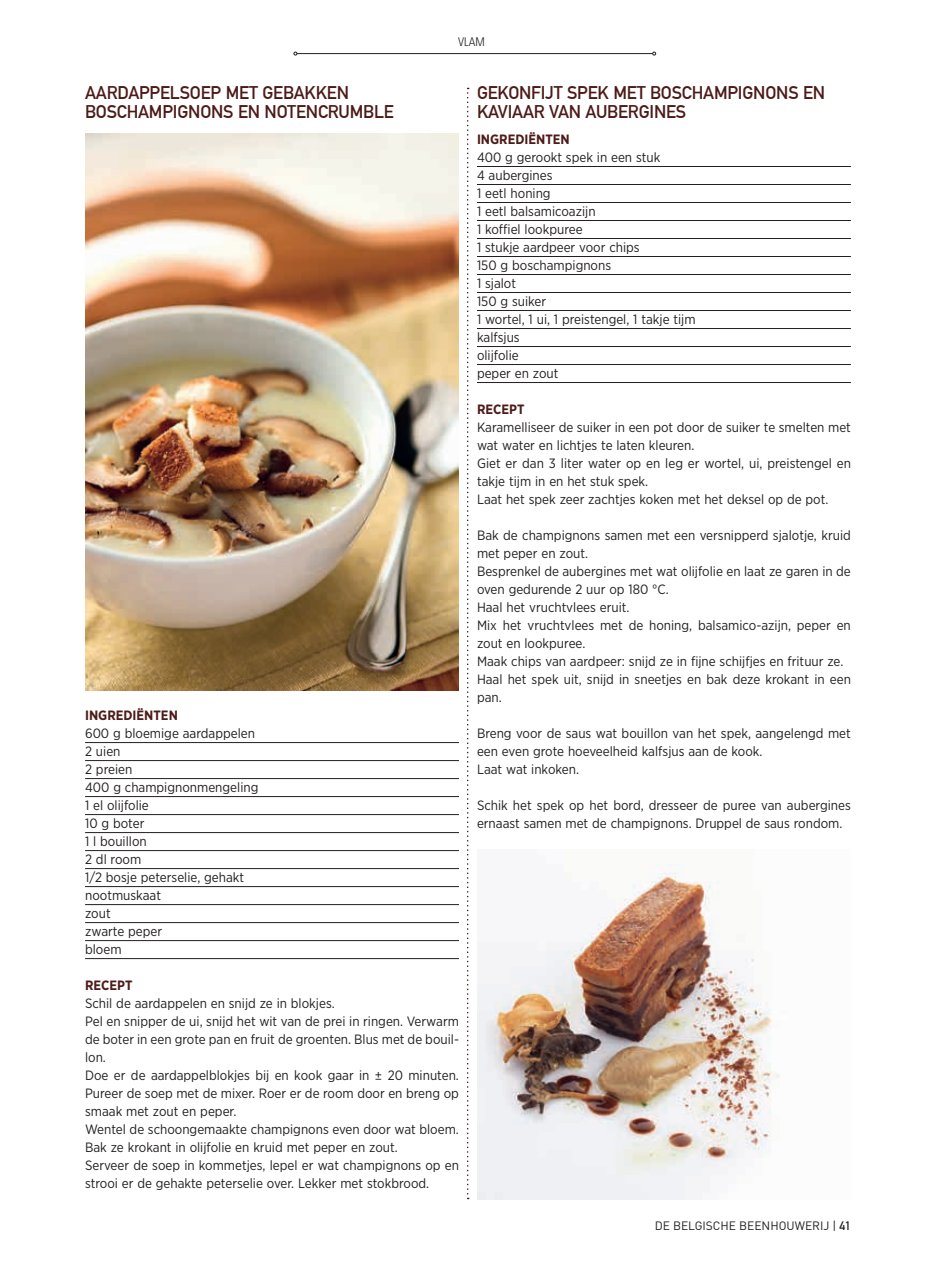
<style>
.page{position:relative;width:936px;height:1263px;background:#fff}
.page>*{position:absolute;margin:0;border:0;box-sizing:border-box;transform-origin:0 0}
.t1{font:700 18px/19.5px "DIN Alternate";letter-spacing:-.01em;color:#4d1b18}
.t2{font:13.5px/18px "Gotham Narrow";color:#231f20}
.t3{font:700 13.5px "Gotham Narrow";color:#4d1b18}
.t4{font:12px "DIN";color:#231f20}
.t5{font:300 condensed 12px "Univers LT Std";color:#231f20}
.s1{font-family:"DIN Alternate";font-weight:700}
</style>
<div class="page">
<hr style="left:297px;top:53px;width:355px;height:1px;background:#231f20">
<hr style="left:85px;top:742px;width:374px;height:1px;background:#231f20">
<hr style="left:85px;top:760px;width:374px;height:1px;background:#231f20">
<hr style="left:85px;top:778px;width:374px;height:1px;background:#231f20">
<hr style="left:85px;top:796px;width:374px;height:1px;background:#231f20">
<hr style="left:85px;top:814px;width:374px;height:1px;background:#231f20">
<hr style="left:85px;top:832px;width:374px;height:1px;background:#231f20">
<hr style="left:85px;top:850px;width:374px;height:1px;background:#231f20">
<hr style="left:85px;top:868px;width:374px;height:1px;background:#231f20">
<hr style="left:85px;top:886px;width:374px;height:1px;background:#231f20">
<hr style="left:85px;top:904px;width:374px;height:1px;background:#231f20">
<hr style="left:85px;top:922px;width:374px;height:1px;background:#231f20">
<hr style="left:85px;top:940px;width:374px;height:1px;background:#231f20">
<hr style="left:85px;top:958px;width:374px;height:1px;background:#231f20">
<hr style="left:477px;top:166px;width:373px;height:1px;background:#231f20">
<hr style="left:477px;top:184px;width:373px;height:1px;background:#231f20">
<hr style="left:477px;top:202px;width:373px;height:1px;background:#231f20">
<hr style="left:477px;top:220px;width:373px;height:1px;background:#231f20">
<hr style="left:477px;top:238px;width:373px;height:1px;background:#231f20">
<hr style="left:477px;top:256px;width:373px;height:1px;background:#231f20">
<hr style="left:477px;top:274px;width:373px;height:1px;background:#231f20">
<hr style="left:477px;top:292px;width:373px;height:1px;background:#231f20">
<hr style="left:477px;top:310px;width:373px;height:1px;background:#231f20">
<hr style="left:477px;top:328px;width:373px;height:1px;background:#231f20">
<hr style="left:477px;top:346px;width:373px;height:1px;background:#231f20">
<hr style="left:477px;top:364px;width:373px;height:1px;background:#231f20">
<hr style="left:477px;top:382px;width:373px;height:1px;background:#231f20">
<svg style="left:467px;top:88px;width:1px;height:1111px"></svg>
<img style="left:85px;top:133px;width:373px;height:557px">
<img style="left:478px;top:864px;width:302px;height:335px">
<p class="t5" style="left:458px;top:35px;width:28px">VLAM</p>
<h1 class="t1" style="left:85px;top:82px;width:310px">AARDAPPELSOEP MET GEBAKKEN<br>BOSCHAMPIGNONS EN NOTENCRUMBLE</h1>
<p class="t3" style="left:85px;top:707px;width:94px">INGREDIËNTEN</p>
<p class="t2" style="left:85px;top:724px;width:175px">600 g bloemige aardappelen<br>2 uien<br>2 preien<br>400 g champignonmengeling<br>1 el olijfolie<br>10 g boter<br>1 l bouillon<br>2 dl room<br>1/2 bosje peterselie, gehakt nootmuskaat<br>zout<br>zwarte peper<br>bloem</p>
<p class="t3" style="left:85px;top:977px;width:49px">RECEPT</p>
<p class="t2" style="left:85px;top:994px;width:375px">Schil de aardappelen en snijd ze in blokjes.<br>Pel en snipper de ui, snijd het wit van de prei in ringen. Verwarm de boter in een grote pan en fruit de groenten. Blus met de bouil&shy;lon.<br>Doe er de aardappelblokjes bij en kook gaar in ± 20 minuten.<br>Pureer de soep met de mixer. Roer er de room door en breng op smaak met zout en peper.<br>Wentel de schoongemaakte champignons even door wat bloem.<br>Bak ze krokant in olijfolie en kruid met peper en zout.<br>Serveer de soep in kommetjes, lepel er wat champignons op en strooi er de gehakte peterselie over. Lekker met stokbrood.</p>
<h1 class="t1" style="left:477px;top:82px;width:350px">GEKONFIJT SPEK MET BOSCHAMPIGNONS EN<br>KAVIAAR VAN AUBERGINES</h1>
<p class="t3" style="left:477px;top:131px;width:94px">INGREDIËNTEN</p>
<p class="t2" style="left:477px;top:148px;width:220px">400 g gerookt spek in een stuk<br>4 aubergines<br>1 eetl honing<br>1 eetl balsamicoazijn<br>1 koffiel lookpuree<br>1 stukje aardpeer voor chips<br>150 g boschampignons<br>1 sjalot<br>150 g suiker<br>1 wortel, 1 ui, 1 preistengel, 1 takje tijm kalfsjus<br>olijfolie<br>peper en zout</p>
<p class="t3" style="left:477px;top:401px;width:49px">RECEPT</p>
<p class="t2" style="left:477px;top:418px;width:375px">Karamelliseer de suiker in een pot door de suiker te smelten met wat water en lichtjes te laten kleuren.<br>Giet er dan 3 liter water op en leg er wortel, ui, preistengel en takje tijm in en het stuk spek.<br>Laat het spek zeer zachtjes koken met het deksel op de pot.</p>
<p class="t2" style="left:477px;top:526px;width:375px">Bak de champignons samen met een versnipperd sjalotje, kruid met peper en zout.<br>Besprenkel de aubergines met wat olijfolie en laat ze garen in de oven gedurende 2 uur op 180 °C.<br>Haal het vruchtvlees eruit.<br>Mix het vruchtvlees met de honing, balsamico-azijn, peper en zout en lookpuree.<br>Maak chips van aardpeer: snijd ze in fijne schijfjes en frituur ze.<br>Haal het spek uit, snijd in sneetjes en bak deze krokant in een pan.</p>
<p class="t2" style="left:477px;top:724px;width:375px">Breng voor de saus wat bouillon van het spek, aangelengd met een even grote hoeveelheid kalfsjus aan de kook.<br>Laat wat inkoken.</p>
<p class="t2" style="left:477px;top:796px;width:375px">Schik het spek op het bord, dresseer de puree van aubergines ernaast samen met de champignons. Druppel de saus rondom.</p>
<p class="t4" style="left:654px;top:1218px;width:198px">DE BELGISCHE BEENHOUWERIJ | <span class="s1">41</span></p>
</div>
